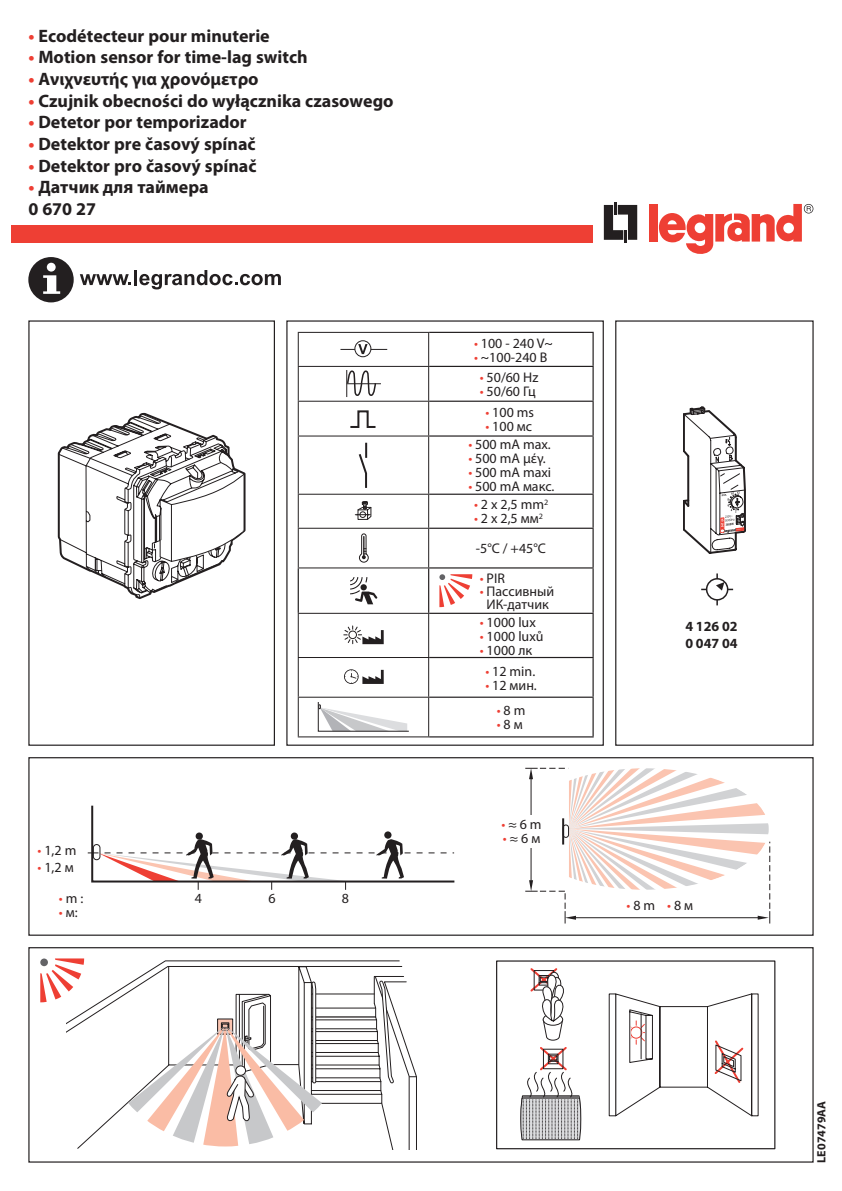
<style>
.page{position:relative;width:842px;height:1191px;background:#fff}
.page>*{position:absolute;margin:0;border:0;box-sizing:border-box;transform-origin:0 0}
.t1{font:700 18px/21.6px "Myriad Pro";color:#231f20}
.t2{font:14px/29.8px "Myriad Pro";color:#231f20}
.t3{font:700 14px/16.8px "Myriad Pro";color:#231f20}
.t4{font:700 12px "Myriad Pro";color:#231f20}
.s1{color:#ee3f34}
</style>
<div class="page">
<div style="left:11px;top:226px;width:581px;height:17px;background:#ee3f34"></div>
<svg style="left:604px;top:202px;width:33px;height:41px"></svg>
<div style="left:649px;top:204px;width:8px;height:37px;background:#ee3f34"></div>
<svg style="left:659px;top:204px;width:154px;height:50px"></svg>
<div style="left:28px;top:257px;width:46px;height:45px;background:#231f20;border-radius:50%"></div>
<div style="left:47px;top:263px;width:9px;height:8px;background:#fff;border-radius:50%"></div>
<svg style="left:43px;top:275px;width:17px;height:19px"></svg>
<svg style="left:80px;top:274px;width:51px;height:11px"></svg>
<hr style="left:134px;top:270px;width:3px;height:15px;background:#231f20">
<svg style="left:139px;top:270px;width:142px;height:19px"></svg>
<svg style="left:683px;top:407px;width:62px;height:146px"></svg>
<svg style="left:701px;top:573px;width:32px;height:32px"></svg>
<div style="left:615px;top:320px;width:199px;height:426px;border:1px solid #231f20"></div>
<div style="left:286px;top:320px;width:318px;height:426px;border:1px solid #231f20"></div>
<hr style="left:429px;top:332px;width:165px;height:1px;background:#231f20">
<hr style="left:592px;top:333px;width:2px;height:33px;background:#231f20">
<hr style="left:429px;top:366px;width:165px;height:1px;background:#231f20">
<hr style="left:592px;top:367px;width:2px;height:33px;background:#231f20">
<hr style="left:429px;top:400px;width:165px;height:2px;background:#231f20">
<hr style="left:592px;top:402px;width:2px;height:33px;background:#231f20">
<hr style="left:429px;top:435px;width:165px;height:1px;background:#231f20">
<hr style="left:592px;top:436px;width:2px;height:57px;background:#231f20">
<hr style="left:429px;top:493px;width:165px;height:2px;background:#231f20">
<hr style="left:592px;top:495px;width:2px;height:32px;background:#231f20">
<hr style="left:429px;top:527px;width:165px;height:2px;background:#231f20">
<hr style="left:592px;top:529px;width:2px;height:38px;background:#231f20">
<hr style="left:298px;top:568px;width:1px;height:45px;background:#231f20">
<hr style="left:429px;top:567px;width:165px;height:1px;background:#231f20">
<hr style="left:428px;top:568px;width:1px;height:45px;background:#231f20">
<hr style="left:592px;top:568px;width:2px;height:44px;background:#231f20">
<hr style="left:429px;top:612px;width:165px;height:2px;background:#231f20">
<hr style="left:592px;top:614px;width:2px;height:43px;background:#231f20">
<hr style="left:429px;top:657px;width:165px;height:1px;background:#231f20">
<hr style="left:592px;top:658px;width:2px;height:38px;background:#231f20">
<hr style="left:429px;top:696px;width:165px;height:2px;background:#231f20">
<hr style="left:592px;top:698px;width:2px;height:38px;background:#231f20">
<hr style="left:429px;top:736px;width:165px;height:1px;background:#231f20">
<hr style="left:298px;top:332px;width:131px;height:1px;background:#231f20">
<hr style="left:298px;top:333px;width:1px;height:33px;background:#231f20">
<hr style="left:428px;top:333px;width:1px;height:33px;background:#231f20">
<hr style="left:298px;top:366px;width:131px;height:1px;background:#231f20">
<hr style="left:298px;top:367px;width:1px;height:34px;background:#231f20">
<hr style="left:428px;top:367px;width:1px;height:34px;background:#231f20">
<hr style="left:298px;top:401px;width:131px;height:1px;background:#231f20">
<hr style="left:298px;top:402px;width:1px;height:33px;background:#231f20">
<hr style="left:428px;top:402px;width:1px;height:33px;background:#231f20">
<hr style="left:298px;top:435px;width:131px;height:1px;background:#231f20">
<hr style="left:298px;top:436px;width:1px;height:58px;background:#231f20">
<hr style="left:428px;top:436px;width:1px;height:58px;background:#231f20">
<hr style="left:298px;top:494px;width:131px;height:1px;background:#231f20">
<hr style="left:298px;top:495px;width:1px;height:33px;background:#231f20">
<hr style="left:428px;top:495px;width:1px;height:33px;background:#231f20">
<hr style="left:298px;top:528px;width:131px;height:1px;background:#231f20">
<hr style="left:298px;top:529px;width:1px;height:38px;background:#231f20">
<hr style="left:428px;top:529px;width:1px;height:38px;background:#231f20">
<hr style="left:298px;top:567px;width:131px;height:1px;background:#231f20">
<hr style="left:298px;top:613px;width:131px;height:1px;background:#231f20">
<hr style="left:298px;top:614px;width:1px;height:43px;background:#231f20">
<hr style="left:428px;top:614px;width:1px;height:43px;background:#231f20">
<hr style="left:298px;top:657px;width:131px;height:1px;background:#231f20">
<hr style="left:298px;top:658px;width:1px;height:38px;background:#231f20">
<hr style="left:428px;top:658px;width:1px;height:38px;background:#231f20">
<hr style="left:298px;top:696px;width:131px;height:1px;background:#231f20">
<hr style="left:298px;top:697px;width:1px;height:39px;background:#231f20">
<hr style="left:428px;top:697px;width:1px;height:39px;background:#231f20">
<hr style="left:298px;top:736px;width:131px;height:1px;background:#231f20">
<hr style="left:340px;top:349px;width:47px;height:1px;background:#231f20">
<svg style="left:355px;top:341px;width:16px;height:16px"></svg>
<div style="left:354px;top:340px;width:17px;height:17px;border:1px solid #231f20;border-radius:50%"></div>
<svg style="left:358px;top:344px;width:10px;height:10px"></svg>
<hr style="left:347px;top:383px;width:34px;height:1px;background:#231f20">
<svg style="left:346px;top:370px;width:31px;height:27px"></svg>
<svg style="left:350px;top:410px;width:26px;height:18px"></svg>
<svg style="left:358px;top:442px;width:10px;height:46px"></svg>
<svg style="left:354px;top:501px;width:18px;height:19px"></svg>
<svg style="left:359px;top:533px;width:10px;height:30px"></svg>
<svg style="left:350px;top:577px;width:28px;height:27px"></svg>
<div style="left:360px;top:584px;width:7px;height:6px;background:#231f20;border-radius:50%"></div>
<svg style="left:343px;top:625px;width:41px;height:20px"></svg>
<div style="left:347px;top:629px;width:11px;height:11px;border:1px solid #fff;border-radius:50%"></div>
<div style="left:348px;top:630px;width:9px;height:9px;background:#fff;border:1px solid #231f20;border-radius:50%"></div>
<svg style="left:344px;top:669px;width:40px;height:15px"></svg>
<svg style="left:318px;top:702px;width:91px;height:30px"></svg>
<svg style="left:58px;top:413px;width:188px;height:186px"></svg>
<div style="left:28px;top:320px;width:247px;height:426px;border:1px solid #231f20"></div>
<div style="left:28px;top:757px;width:786px;height:178px;border:1px solid #231f20"></div>
<svg style="left:525px;top:768px;width:245px;height:155px"></svg>
<svg style="left:88px;top:805px;width:367px;height:85px"></svg>
<div style="left:468px;top:815px;width:85px;height:33px;background:#fff"></div>
<svg style="left:67px;top:960px;width:333px;height:189px"></svg>
<svg style="left:99px;top:965px;width:318px;height:184px"></svg>
<div style="left:496px;top:960px;width:279px;height:189px;border:1px solid #231f20"></div>
<svg style="left:520px;top:968px;width:62px;height:172px"></svg>
<svg style="left:608px;top:993px;width:151px;height:124px"></svg>
<div style="left:28px;top:947px;width:786px;height:215px;border:1px solid #231f20"></div>
<svg style="left:439px;top:574px;width:33px;height:33px"></svg>
<svg style="left:40px;top:958px;width:44px;height:44px"></svg>
<p class="t1" style="left:28px;top:24px;width:243px"><span class="s1">•</span> Ecodétecteur pour minuterie</p>
<p class="t1" style="left:28px;top:46px;width:281px"><span class="s1">•</span> Motion sensor for time-lag switch</p>
<p class="t1" style="left:28px;top:68px;width:232px"><span class="s1">•</span> Ανιχνευτής για χρονόμετρο</p>
<p class="t1" style="left:28px;top:89px;width:367px"><span class="s1">•</span> Czujnik obecności do wyłącznika czasowego</p>
<p class="t1" style="left:28px;top:111px;width:220px"><span class="s1">•</span> Detetor por temporizador</p>
<p class="t1" style="left:28px;top:132px;width:229px"><span class="s1">•</span> Detektor pre časový spínač</p>
<p class="t1" style="left:28px;top:154px;width:230px"><span class="s1">•</span> Detektor pro časový spínač</p>
<p class="t1" style="left:28px;top:176px;width:182px"><span class="s1">•</span> Датчик для таймера<br>0 670 27</p>
<p class="t2" style="left:38px;top:835px;width:40px"><span class="s1">•</span> 1,2 m</p>
<p class="t2" style="left:38px;top:852px;width:38px"><span class="s1">•</span> 1,2 м</p>
<p class="t2" style="left:59px;top:883px;width:26px"><span class="s1">•</span> m :</p>
<p class="t2" style="left:59px;top:897px;width:20px"><span class="s1">•</span> м:</p>
<p class="t2" style="left:195px;top:883px;width:9px">4</p>
<p class="t2" style="left:268px;top:883px;width:9px">6</p>
<p class="t2" style="left:342px;top:883px;width:9px">8</p>
<p class="t2" style="left:474px;top:328px;width:80px"><span class="s1">•</span> 100 - 240 V~</p>
<p class="t2" style="left:474px;top:342px;width:75px"><span class="s1">•</span> ~100-240 В</p>
<p class="t2" style="left:480px;top:362px;width:60px"><span class="s1">•</span> 50/60 Hz</p>
<p class="t2" style="left:480px;top:376px;width:58px"><span class="s1">•</span> 50/60 Гц</p>
<p class="t2" style="left:485px;top:397px;width:50px"><span class="s1">•</span> 100 ms</p>
<p class="t2" style="left:485px;top:411px;width:48px"><span class="s1">•</span> 100 мс</p>
<p class="t2" style="left:468px;top:429px;width:84px"><span class="s1">•</span> 500 mA max.</p>
<p class="t2" style="left:468px;top:443px;width:79px"><span class="s1">•</span> 500 mA μέγ.</p>
<p class="t2" style="left:468px;top:457px;width:84px"><span class="s1">•</span> 500 mA maxi</p>
<p class="t2" style="left:468px;top:471px;width:88px"><span class="s1">•</span> 500 mA макс.</p>
<p class="t2" style="left:474px;top:489px;width:76px"><span class="s1">•</span> 2 x 2,5 mm<sup>2</sup></p>
<p class="t2" style="left:474px;top:503px;width:73px"><span class="s1">•</span> 2 x 2,5 мм<sup>2 </sup>-5°C / +45°C</p>
<p class="t2" style="left:480px;top:563px;width:27px"><span class="s1">•</span> PIR</p>
<p class="t2" style="left:480px;top:584px;width:76px;line-height:13px;text-align:center"><span class="s1">•</span> Пассивный<br>ИК-датчик</p>
<p class="t2" style="left:480px;top:607px;width:58px"><span class="s1">•</span> 1000 lux</p>
<p class="t2" style="left:480px;top:621px;width:65px"><span class="s1">•</span> 1000 luxů</p>
<p class="t2" style="left:480px;top:635px;width:54px"><span class="s1">•</span> 1000 лк</p>
<p class="t2" style="left:485px;top:656px;width:51px"><span class="s1">•</span> 12 min.</p>
<p class="t2" style="left:485px;top:670px;width:53px"><span class="s1">•</span> 12 мин.</p>
<p class="t2" style="left:497px;top:695px;width:30px"><span class="s1">•</span> 8 m</p>
<p class="t2" style="left:497px;top:709px;width:28px"><span class="s1">•</span> 8 м</p>
<p class="t2" style="left:502px;top:809px;width:42px"><span class="s1">•</span> ≈ 6 m</p>
<p class="t2" style="left:503px;top:823px;width:39px"><span class="s1">•</span> ≈ 6 м</p>
<p class="t3" style="left:685px;top:617px;width:54px">4 126 02<br>0 047 04</p>
<p class="t2" style="left:626px;top:890px;width:68px"><span class="s1">•</span> 8 m <span class="s1">•</span> 8 м</p>
<p class="t4" style="left:814px;top:1162px;width:63px;rotate:-90deg">LE07479AA</p>
</div>
